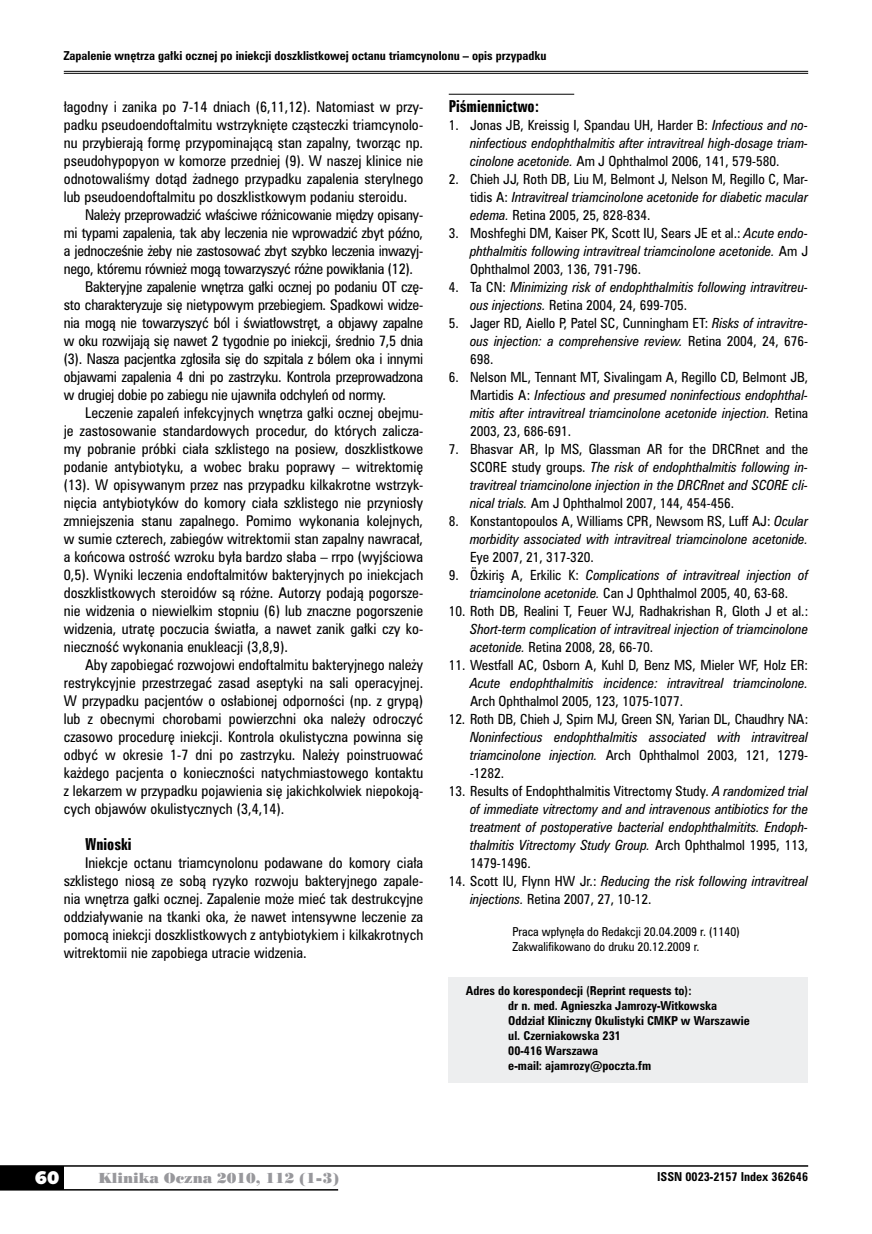
<style>
.page{position:relative;width:872px;height:1234px;background:#fff}
.page>*{position:absolute;margin:0;border:0;box-sizing:border-box;transform-origin:0 0}
.t1{font:18px "Humanst 531 U Blk PL";color:#fff}
.t2{font:15px "Zurich Bd X Cn PL";color:#000}
.t3{font:13.5px/18px "Zurich Cn PL";color:#000;text-align:justify}
.t4{font:13.5px "Zurich Cn PL";letter-spacing:-.02em;color:#000}
.t5{font:13.5px "Poster Bodoni PL";color:#98989c}
.t6{font:italic 12.75px/18px "Zurich Cn PL";color:#000;text-align:justify}
.t7{font:12.75px/18px "Zurich Cn PL";color:#000;text-align:justify}
.t8{font:700 11.25px/15px "Zurich Cn PL";color:#000}
.t9{font:11.25px/15px "Zurich Cn PL";color:#000}
.s1{font-style:normal}
.s2{font-style:italic}
.s3{font-family:"Arial";font-style:normal;font-size:13.35px}
</style>
<div class="page">
<div style="left:0;top:1165px;width:64px;height:24px;background:#000"></div>
<hr style="left:0;top:1164px;width:808px;height:2px;background:#000">
<hr style="left:0;top:1188px;width:338px;height:2px;background:#000">
<hr style="left:64px;top:71px;width:744px;height:1px;background:#000">
<hr style="left:64px;top:73px;width:744px;height:1px;background:#000">
<hr style="left:449px;top:94px;width:125px;height:1px;background:#000">
<div style="left:449px;top:976px;width:359px;height:106px;background:#edeeef"></div>
<p class="t8" style="left:64px;top:48px;width:484px">Zapalenie wnętrza gałki ocznej po iniekcji doszklistkowej octanu triamcynolonu – opis przypadku</p>
<p class="t3" style="left:64px;top:97px;width:361px">łagodny i zanika po 7-14 dniach (6,11,12). Natomiast w przy&shy;padku pseudoendoftalmitu wstrzyknięte cząsteczki triamcynolo&shy;nu przybierają formę przypominającą stan zapalny, tworząc np. pseudohypopyon w komorze przedniej (9). W naszej klinice nie odnotowaliśmy dotąd żadnego przypadku zapalenia sterylnego lub pseudoendoftalmitu po doszklistkowym podaniu steroidu.</p>
<p class="t4" style="left:85px;top:205px;width:340px">Należy przeprowadzić właściwe różnicowanie między opisany-</p>
<p class="t4" style="left:64px;top:223px;width:361px">mi typami zapalenia, tak aby leczenia nie wprowadzić zbyt późno,</p>
<p class="t4" style="left:64px;top:241px;width:361px">a jednocześnie żeby nie zastosować zbyt szybko leczenia inwazyj-</p>
<p class="t4" style="left:64px;top:259px;width:351px">nego, któremu również mogą towarzyszyć różne powikłania (12).</p>
<p class="t4" style="left:85px;top:277px;width:340px">Bakteryjne zapalenie wnętrza gałki ocznej po podaniu OT czę-</p>
<p class="t4" style="left:64px;top:295px;width:361px">sto charakteryzuje się nietypowym przebiegiem. Spadkowi widze-</p>
<p class="t4" style="left:64px;top:313px;width:361px">nia mogą nie towarzyszyć ból i światłowstręt, a objawy zapalne</p>
<p class="t4" style="left:64px;top:331px;width:361px">w oku rozwijają się nawet 2 tygodnie po iniekcji, średnio 7,5 dnia</p>
<p class="t4" style="left:64px;top:349px;width:361px">(3). Nasza pacjentka zgłosiła się do szpitala z bólem oka i innymi</p>
<p class="t4" style="left:64px;top:367px;width:361px">objawami zapalenia 4 dni po zastrzyku. Kontrola przeprowadzona</p>
<p class="t4" style="left:64px;top:385px;width:324px">w drugiej dobie po zabiegu nie ujawniła odchyleń od normy.</p>
<p class="t3" style="left:85px;top:403px;width:340px">Leczenie zapaleń infekcyjnych wnętrza gałki ocznej obejmu-</p>
<p class="t3" style="left:64px;top:421px;width:361px">je zastosowanie standardowych procedur, do których zalicza-</p>
<p class="t3" style="left:64px;top:439px;width:361px">my pobranie próbki ciała szklistego na posiew, doszklistkowe</p>
<p class="t3" style="left:64px;top:457px;width:361px">podanie antybiotyku, a wobec braku poprawy – witrektomię</p>
<p class="t3" style="left:64px;top:475px;width:361px">(13). W opisywanym przez nas przypadku kilkakrotne wstrzyk-</p>
<p class="t3" style="left:64px;top:493px;width:361px">nięcia antybiotyków do komory ciała szklistego nie przyniosły</p>
<p class="t3" style="left:64px;top:511px;width:361px">zmniejszenia stanu zapalnego. Pomimo wykonania kolejnych,</p>
<p class="t3" style="left:64px;top:529px;width:361px">w sumie czterech, zabiegów witrektomii stan zapalny nawracał,</p>
<p class="t3" style="left:64px;top:547px;width:361px">a końcowa ostrość wzroku była bardzo słaba – rrpo (wyjściowa</p>
<p class="t3" style="left:64px;top:565px;width:361px">0,5). Wyniki leczenia endoftalmitów bakteryjnych po iniekcjach</p>
<p class="t3" style="left:64px;top:583px;width:361px">doszklistkowych steroidów są różne. Autorzy podają pogorsze-</p>
<p class="t3" style="left:64px;top:601px;width:361px">nie widzenia o niewielkim stopniu (6) lub znaczne pogorszenie</p>
<p class="t3" style="left:64px;top:619px;width:361px">widzenia, utratę poczucia światła, a nawet zanik gałki czy ko-</p>
<p class="t3" style="left:64px;top:637px;width:226px">nieczność wykonania enukleacji (3,8,9).</p>
<p class="t3" style="left:85px;top:655px;width:340px">Aby zapobiegać rozwojowi endoftalmitu bakteryjnego należy</p>
<p class="t3" style="left:64px;top:673px;width:361px">restrykcyjnie przestrzegać zasad aseptyki na sali operacyjnej.</p>
<p class="t3" style="left:64px;top:691px;width:361px">W przypadku pacjentów o osłabionej odporności (np. z grypą)</p>
<p class="t3" style="left:64px;top:709px;width:361px">lub z obecnymi chorobami powierzchni oka należy odroczyć</p>
<p class="t3" style="left:64px;top:727px;width:361px">czasowo procedurę iniekcji. Kontrola okulistyczna powinna się</p>
<p class="t3" style="left:64px;top:745px;width:361px">odbyć w okresie 1-7 dni po zastrzyku. Należy poinstruować</p>
<p class="t3" style="left:64px;top:763px;width:361px">każdego pacjenta o konieczności natychmiastowego kontaktu</p>
<p class="t3" style="left:64px;top:781px;width:361px">z lekarzem w przypadku pojawienia się jakichkolwiek niepokoją-</p>
<p class="t3" style="left:64px;top:799px;width:222px">cych objawów okulistycznych (3,4,14).</p>
<p class="t2" style="left:85px;top:834px;width:48px">Wnioski</p>
<p class="t3" style="left:64px;top:853px;width:361px;text-indent:21px">Iniekcje octanu triamcynolonu podawane do komory ciała szklistego niosą ze sobą ryzyko rozwoju bakteryjnego zapale&shy;nia wnętrza gałki ocznej. Zapalenie może mieć tak destrukcyjne oddziaływanie na tkanki oka, że nawet intensywne leczenie za pomocą iniekcji doszklistkowych z antybiotykiem i kilkakrotnych witrektomii nie zapobiega utracie widzenia.</p>
<p class="t2" style="left:449px;top:96px;width:92px">Piśmiennictwo:</p>
<p class="t6" style="left:470px;top:115px;width:340px;text-indent:-21px"><span class="s1">1. Jonas JB, Kreissig I, Spandau UH, Harder B:</span> Infectious and no&shy;ninfectious endophthalmitis after intravitreal high-dosage triam&shy;cinolone acetonide. <span class="s1">Am J Ophthalmol 2006, 141, 579-580.</span></p>
<p class="t7" style="left:470px;top:169px;width:340px;text-indent:-21px">2. Chieh JJ, Roth DB, Liu M, Belmont J, Nelson M, Regillo C, Mar&shy;tidis A: <span class="s2">Intravitreal triamcinolone acetonide for diabetic macular edema.</span> Retina 2005, 25, 828-834.</p>
<p class="t7" style="left:470px;top:223px;width:340px;text-indent:-21px">3. Moshfeghi DM, Kaiser PK, Scott IU, Sears JE et al.: <span class="s2">Acute endo&shy;phthalmitis following intravitreal triamcinolone acetonide.</span> Am J Ophthalmol 2003, 136, 791-796.</p>
<p class="t6" style="left:470px;top:277px;width:340px;text-indent:-21px"><span class="s1">4. Ta CN:</span> Minimizing risk of endophthalmitis following intravitreu&shy;ous injections. <span class="s1">Retina 2004, 24, 699-705.</span></p>
<p class="t7" style="left:470px;top:313px;width:340px;text-indent:-21px">5. Jager RD, Aiello P, Patel SC, Cunningham ET: <span class="s2">Risks of intravitre&shy;ous injection: a comprehensive review.</span> Retina 2004, 24, 676- 698.</p>
<p class="t6" style="left:470px;top:367px;width:340px;text-indent:-21px"><span class="s1">6. Nelson ML, Tennant MT, Sivalingam A, Regillo CD, Belmont JB, Martidis A:</span> Infectious and presumed noninfectious endophthal&shy;mitis after intravitreal triamcinolone acetonide injection. <span class="s1">Retina 2003, 23, 686-691.</span></p>
<p class="t6" style="left:470px;top:440px;width:340px;text-indent:-21px"><span class="s1">7. Bhasvar AR, Ip MS, Glassman AR for the DRCRnet and the SCORE study groups.</span> The risk of endophthalmitis following in&shy;travitreal triamcinolone injection in the DRCRnet and SCORE cli&shy;nical trials. <span class="s1">Am J Ophthalmol 2007, 144, 454-456.</span></p>
<p class="t6" style="left:449px;top:512px;width:361px;text-align:right"><span class="s1">8. Konstantopoulos A, Williams CPR, Newsom RS, Luff AJ:</span> Ocular morbidity associated with intravitreal triamcinolone acetonide.</p>
<p class="t7" style="left:470px;top:548px;width:125px">Eye 2007, 21, 317-320.</p>
<p class="t6" style="left:449px;top:565px;width:361px;text-align:center"><span class="s1">9. Özkiri</span><span class="s3">ş</span> <span class="s1">A, Erkilic K:</span> Complications of intravitreal injection of triamcinolone acetonide. <span class="s1">Can J Ophthalmol 2005, 40, 63-68.</span></p>
<p class="t7" style="left:449px;top:601px;width:361px">10. Roth DB, Realini T, Feuer WJ, Radhakrishan R, Gloth J et al.:</p>
<p class="t6" style="left:470px;top:619px;width:340px">Short-term complication of intravitreal injection of triamcinolone acetonide. <span class="s1">Retina 2008, 28, 66-70.</span></p>
<p class="t7" style="left:449px;top:655px;width:361px">11. Westfall AC, Osborn A, Kuhl D, Benz MS, Mieler WF, Holz ER:</p>
<p class="t6" style="left:470px;top:673px;width:340px">Acute endophthalmitis incidence: intravitreal triamcinolone.</p>
<p class="t7" style="left:470px;top:691px;width:215px">Arch Ophthalmol 2005, 123, 1075-1077.</p>
<p class="t7" style="left:449px;top:709px;width:361px">12. Roth DB, Chieh J, Spirn MJ, Green SN, Yarian DL, Chaudhry NA:</p>
<p class="t6" style="left:470px;top:727px;width:340px">Noninfectious endophthalmitis associated with intravitreal triamcinolone injection. <span class="s1">Arch Ophthalmol 2003, 121, 1279- -1282.</span></p>
<p class="t6" style="left:470px;top:781px;width:340px;text-indent:-21px"><span class="s1">13. Results of Endophthalmitis Vitrectomy Study.</span> A randomized trial of immediate vitrectomy and and intravenous antibiotics for the treatment of postoperative bacterial endophthalmitits. Endoph&shy;thalmitis Vitrectomy Study Group. <span class="s1">Arch Ophthalmol 1995, 113, 1479-1496.</span></p>
<p class="t6" style="left:470px;top:872px;width:340px;text-indent:-21px"><span class="s1">14. Scott IU, Flynn HW Jr.:</span> Reducing the risk following intravitreal injections. <span class="s1">Retina 2007, 27, 10-12.</span></p>
<p class="t9" style="left:512px;top:924px;width:229px">Praca wpłynęła do Redakcji 20.04.2009 r. (1140)<br>Zakwalifikowano do druku 20.12.2009 r.</p>
<p class="t8" style="left:508px;top:982px;width:243px;text-indent:-43px">Adres do korespondecji (Reprint requests to):<br>dr n. med. Agnieszka Jamrozy-Witkowska Oddział Kliniczny Okulistyki CMKP w Warszawie ul. Czerniakowska 231<br>00-416 Warszawa<br>e-mail: ajamrozy@poczta.fm</p>
<h1 class="t1" style="left:35px;top:1165px;width:26px">60</h1>
<p class="t5" style="left:99px;top:1168px;width:242px">Klinika Oczna 2010, 112 (1-3)</p>
<p class="t8" style="left:657px;top:1168px;width:152px">ISSN 0023-2157 Index 362646</p>
</div>
